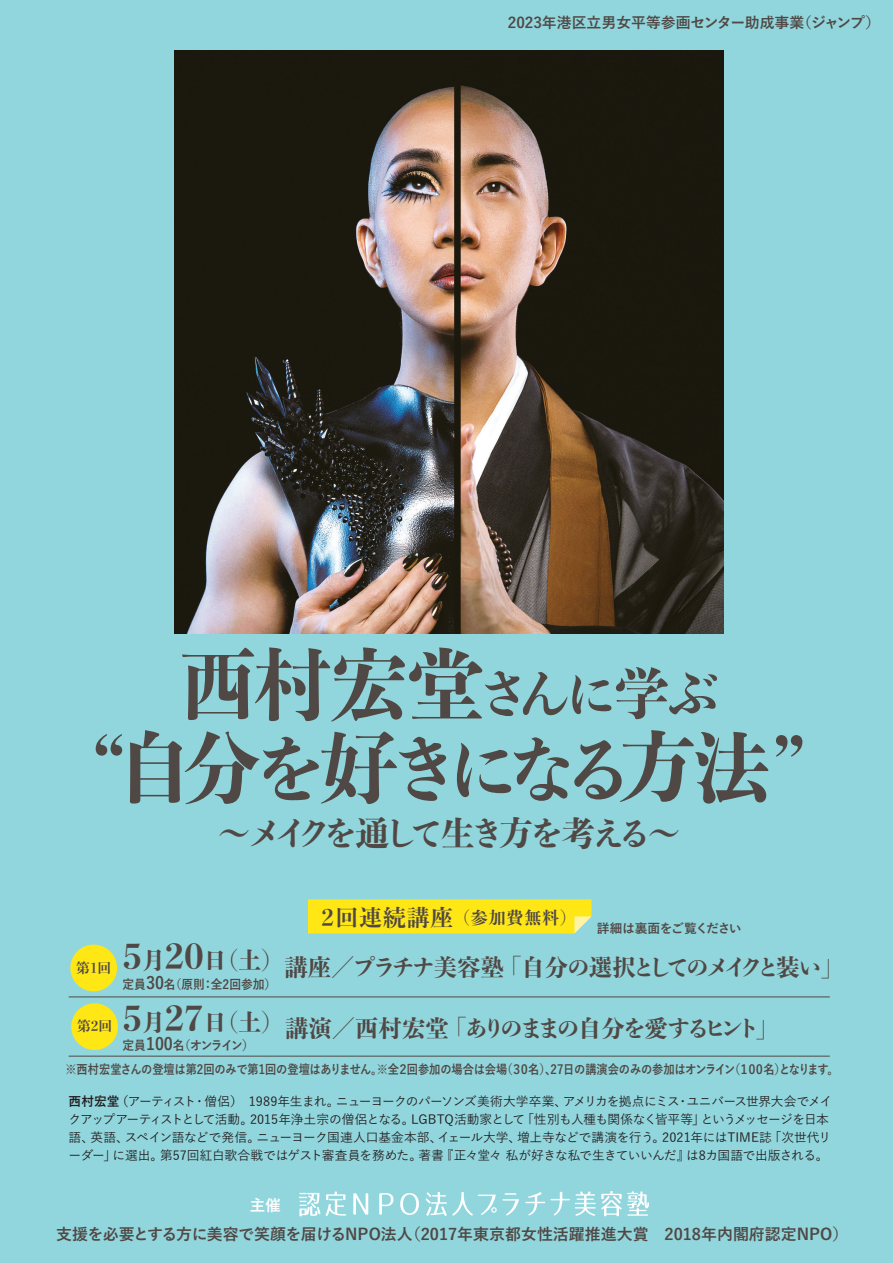
<style>
.page{position:relative;width:893px;height:1263px;background:#92d6dd}
.page>*{position:absolute;margin:0;border:0;box-sizing:border-box;transform-origin:0 0}
.t1{font:800 78.3px "Yu Min Std N";color:#504844}
.t2{font:800 74.25px "Yu Min Std N";color:#504844}
.t3{font:800 34.05px "Yu Min Std N";letter-spacing:-.145em;color:#504844}
.t4{font:800 23.4px "Yu Min Std N";letter-spacing:-.14em;color:#504844}
.t5{font:800 23.4px "Yu Min Std N";letter-spacing:-.115em;color:#504844}
.t6{font:700 16.95px "Yu Min Std N";letter-spacing:.05em;color:#504844}
.t7{font:700 15.9px "Yu Go";color:#504844}
.t8{font:700 15.6px "Yu Go";color:#fff}
.t9{font:700 14.85px "Yu Go";color:#504844}
.t10{font:700 13.65px "Yu Min Std N";color:#504844}
.t11{font:500 12.75px/18.1px "Yu Go";letter-spacing:-.035em;color:#231f20}
.t12{font:700 12.75px "Yu Go";letter-spacing:-.02em;color:#504844;scale:.88 1}
.t13{font:700 12.75px "Yu Go Pr 6 N";color:#504844;scale:.92 1}
.t14{font:700 12.75px "Yu Go";letter-spacing:-.045em;color:#504844}
.s1{font-size:53.55px}
.s2{font-size:55.65px}
.s3{font-size:78.3px}
.s4{font-size:22.65px}
.s5{font-size:16.95px}
.s6{font-size:34.05px}
.s7{font-weight:700}
</style>
<div class="page">
<img style="left:175px;top:51px;width:549px;height:582px">
<hr style="left:69px;top:1056px;width:761px;height:1px;background:#504844">
<hr style="left:69px;top:997px;width:761px;height:1px;background:#504844">
<div style="left:70px;top:945px;width:47px;height:46px;background:#ffe716;border-radius:50%"></div>
<div style="left:71px;top:1003px;width:47px;height:47px;background:#ffe716;border-radius:50%"></div>
<svg style="left:353px;top:1193px;width:15px;height:21px"></svg>
<svg style="left:379px;top:1193px;width:14px;height:21px"></svg>
<svg style="left:400px;top:1193px;width:19px;height:22px"></svg>
<svg style="left:426px;top:1192px;width:71px;height:24px"></svg>
<svg style="left:503px;top:1193px;width:16px;height:23px"></svg>
<svg style="left:525px;top:1192px;width:20px;height:23px"></svg>
<svg style="left:551px;top:1191px;width:98px;height:25px"></svg>
<svg style="left:299px;top:1191px;width:47px;height:25px"></svg>
<div style="left:308px;top:899px;width:283px;height:34px;background:#ffe716"></div>
<p class="t9" style="left:508px;top:15px;width:374px">2023年港区立男女平等参画センター助成事業（ジャンプ）</p>
<h1 class="t1" style="left:179px;top:625px;width:541px">西村宏堂<span class="s1">さんに</span><span class="s2">学</span><span class="s1">ぶ</span></h1>
<h2 class="t2" style="left:91px;top:712px;width:718px">“<span class="s3">自分</span>を<span class="s3">好</span>きになる<span class="s3">方法</span>”</h2>
<h3 class="t3" style="left:217px;top:807px;width:465px">～メイクを通して生き方を考える～</h3>
<h3 class="t6" style="left:321px;top:904px;width:257px"><span class="s4">2回連続講座</span> （参加費無料）</h3>
<p class="t14" style="left:597px;top:921px;width:146px">詳細は裏面をご覧ください</p>
<h3 class="t4" style="left:123px;top:949px;width:723px"><sup>5</sup>月<sup>20</sup>日（土）講座／プラチナ美容塾 「自分の選択としてのメイクと装い」</h3>
<p class="t13" style="left:123px;top:977px;width:169px">定員<span class="s5">30</span>名（原則：全2回参加）</p>
<h3 class="t4" style="left:123px;top:1004px;width:164px"><span class="s6">5</span>月<span class="s6">27</span>日（土）</h3>
<p class="t13" style="left:123px;top:1038px;width:144px">定員<span class="s5">100</span>名（オンライン）</p>
<p class="t10" style="left:76px;top:957px;width:37px">第1回</p>
<p class="t10" style="left:77px;top:1016px;width:37px">第2回</p>
<h3 class="t5" style="left:285px;top:1010px;width:496px">講演／西村宏堂 「ありのままの自分を愛するヒント」</h3>
<p class="t12" style="left:65px;top:1062px;width:880px">※西村宏堂さんの登壇は第2回のみで第1回の登壇はありません。※全２回参加の場合は会場（３０名）、27日の講演会のみの参加はオンライン（１００名）となります。</p>
<p class="t11" style="left:69px;top:1090px;width:765px"><span class="s7">西村宏堂</span>（アーティスト・僧侶） 1989年生まれ。ニューヨークのパーソンズ美術大学卒業、アメリカを拠点にミス・ユニバース世界大会でメイクアップアーティストとして活動。2015年浄土宗の僧侶となる。LGBTQ活動家として「性別も人種も関係なく皆平等」というメッセージを日本語、英語、スペイン語などで発信。ニューヨーク国連人口基金本部、イェール大学、増上寺などで講演を行う。2021年にはTIME誌「次世代リーダー」に選出。第57回紅白歌合戦ではゲスト審査員を務めた。著書『正々堂々 私が好きな私で生きていいんだ』は8カ国語で出版される。</p>
<p class="t8" style="left:250px;top:1197px;width:33px">主催</p>
<p class="t7" style="left:56px;top:1225px;width:794px">支援を必要とする方に美容で笑顔を届けるNPO法人（2017年東京都女性活躍推進大賞　2018年内閣府認定NPO）</p>
</div>
